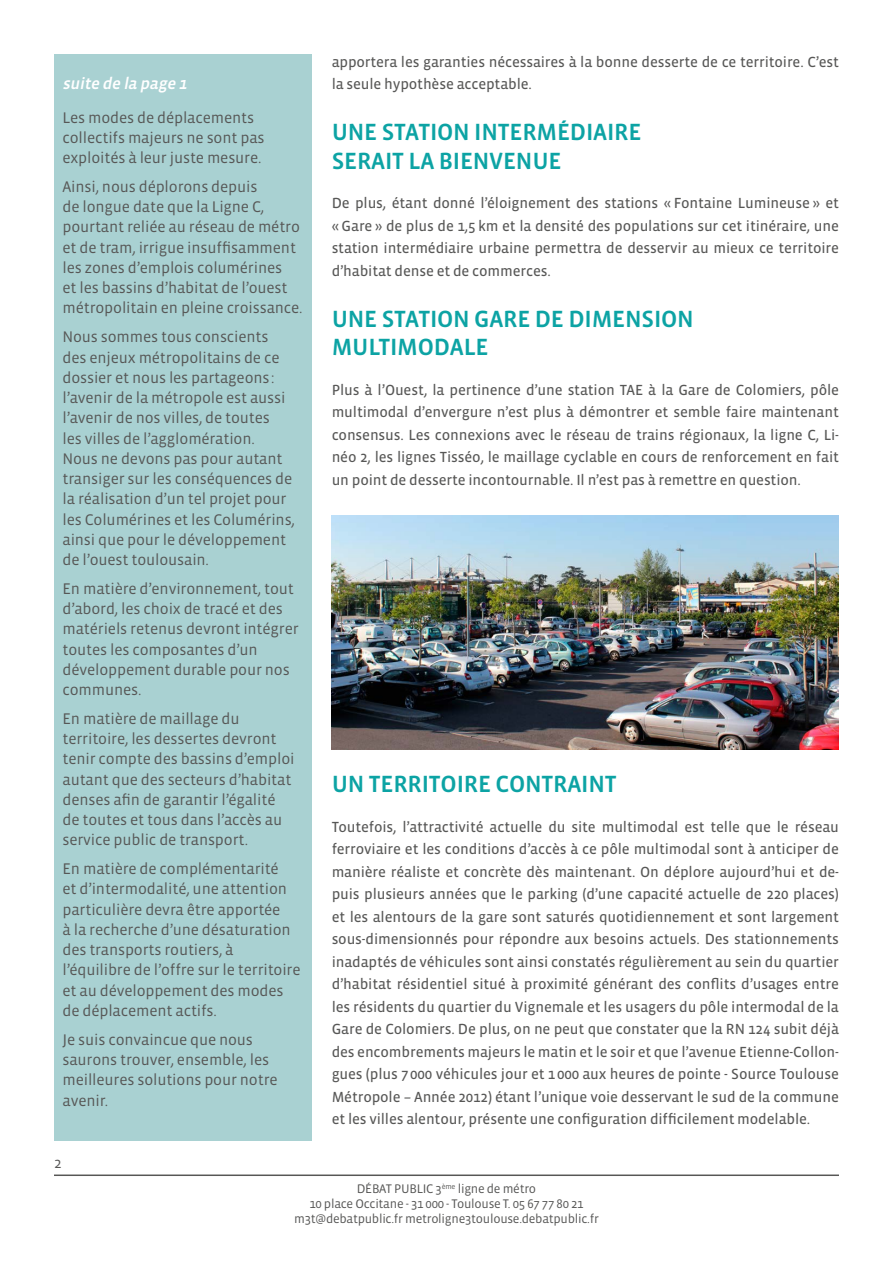
<style>
.page{position:relative;width:893px;height:1263px;background:#fff}
.page>*{position:absolute;margin:0;border:0;box-sizing:border-box;transform-origin:0 0}
.t1{font:500 24px/28.5px "Vista Sans OT";letter-spacing:-.01em;color:#0ca3a4}
.t2{font:italic 500 16.5px "Vista Sans OT";color:#fff}
.t3{font:15.75px/20.2px "Vista Sans OT";letter-spacing:-.01em;color:#575756}
.t4{font:15px/22.5px "Vista Sans OT";letter-spacing:-.01em;color:#575756;text-align:justify}
.t5{font:15px "Vista Sans OT";color:#575756}
.t6{font:12.75px/15px "Vista Sans OT";letter-spacing:-.02em;color:#575756;text-align:center}
</style>
<div class="page">
<hr style="left:54px;top:1174px;width:785px;height:2px;background:#575756">
<img style="left:332px;top:516px;width:507px;height:234px">
<div style="left:54px;top:54px;width:258px;height:1086px;background:#a9d1d2"></div>
<p class="t2" style="left:63px;top:75px;width:129px">suite de la page 1</p>
<p class="t3" style="left:63px;top:108px;width:204px">Les modes de déplacements collectifs majeurs ne sont pas exploités à leur juste mesure.</p>
<p class="t3" style="left:63px;top:177px;width:242px">Ainsi, nous déplorons depuis<br>de longue date que la Ligne C, pourtant reliée au réseau de métro et de tram, irrigue insuffisamment les zones d’emplois columérines<br>et les bassins d’habitat de l’ouest métropolitain en pleine croissance.</p>
<p class="t3" style="left:63px;top:327px;width:234px">Nous sommes tous conscients des enjeux métropolitains de ce dossier et nous les partageons: l’avenir de la métropole est aussi l’avenir de nos villes, de toutes<br>les villes de l’agglomération.<br>Nous ne devons pas pour autant transiger sur les conséquences de la réalisation d’un tel projet pour les Columérines et les Columérins, ainsi que pour le développement de l’ouest toulousain.</p>
<p class="t3" style="left:63px;top:579px;width:238px">En matière d’environnement, tout d’abord, les choix de tracé et des matériels retenus devront intégrer toutes les composantes d’un développement durable pour nos communes.</p>
<p class="t3" style="left:63px;top:709px;width:234px">En matière de maillage du territoire, les dessertes devront tenir compte des bassins d’emploi autant que des secteurs d’habitat denses afin de garantir l’égalité de toutes et tous dans l’accès au service public de transport.</p>
<p class="t3" style="left:63px;top:859px;width:240px">En matière de complémentarité<br>et d’intermodalité, une attention particulière devra être apportée<br>à la recherche d’une désaturation des transports routiers, à l’équilibre de l’offre sur le territoire et au développement des modes de déplacement actifs.</p>
<p class="t3" style="left:63px;top:1030px;width:217px">Je suis convaincue que nous saurons trouver, ensemble, les meilleures solutions pour notre avenir.</p>
<p class="t5" style="left:54px;top:1155px;width:9px">2</p>
<p class="t4" style="left:332px;top:51px;width:509px">apportera les garanties nécessaires à la bonne desserte de ce territoire. C’est la seule hypothèse acceptable.</p>
<h1 class="t1" style="left:332px;top:118px;width:311px">UNE STATION INTERMÉDIAIRE<br>SERAIT LA BIENVENUE</h1>
<p class="t4" style="left:332px;top:192px;width:509px">De plus, étant donné l’éloignement des stations « Fontaine Lumineuse » et « Gare » de plus de 1,5 km et la densité des populations sur cet itinéraire, une station intermédiaire urbaine permettra de desservir au mieux ce territoire d’habitat dense et de commerces.</p>
<h1 class="t1" style="left:332px;top:305px;width:364px">UNE STATION GARE DE DIMENSION<br>MULTIMODALE</h1>
<p class="t4" style="left:332px;top:379px;width:509px">Plus à l’Ouest, la pertinence d’une station TAE à la Gare de Colomiers, pôle multimodal d’envergure n’est plus à démontrer et semble faire maintenant consensus. Les connexions avec le réseau de trains régionaux, la ligne C, Li&shy;néo 2, les lignes Tisséo, le maillage cyclable en cours de renforcement en fait un point de desserte incontournable. Il n’est pas à remettre en question.</p>
<h1 class="t1" style="left:332px;top:770px;width:287px">UN TERRITOIRE CONTRAINT</h1>
<p class="t4" style="left:332px;top:816px;width:509px">Toutefois, l’attractivité actuelle du site multimodal est telle que le réseau ferroviaire et les conditions d’accès à ce pôle multimodal sont à anticiper de manière réaliste et concrète dès maintenant. On déplore aujourd’hui et de&shy;puis plusieurs années que le parking (d’une capacité actuelle de 220 places) et les alentours de la gare sont saturés quotidiennement et sont largement sous-dimensionnés pour répondre aux besoins actuels. Des stationnements inadaptés de véhicules sont ainsi constatés régulièrement au sein du quartier d’habitat résidentiel situé à proximité générant des conflits d’usages entre les résidents du quartier du Vignemale et les usagers du pôle intermodal de la Gare de Colomiers. De plus, on ne peut que constater que la RN 124 subit déjà des encombrements majeurs le matin et le soir et que l’avenue Etienne-Collon&shy;gues (plus 7000 véhicules jour et 1000 aux heures de pointe - Source Toulouse Métropole – Année 2012) étant l’unique voie desservant le sud de la commune et les villes alentour, présente une configuration difficilement modelable.</p>
<p class="t6" style="left:294px;top:1181px;width:306px">DÉBAT PUBLIC 3<sup>ème</sup> ligne de métro<br>10 place Occitane - 31 000 - Toulouse T. 05 67 77 80 21 m3t@debatpublic.fr metroligne3toulouse.debatpublic.fr</p>
</div>
